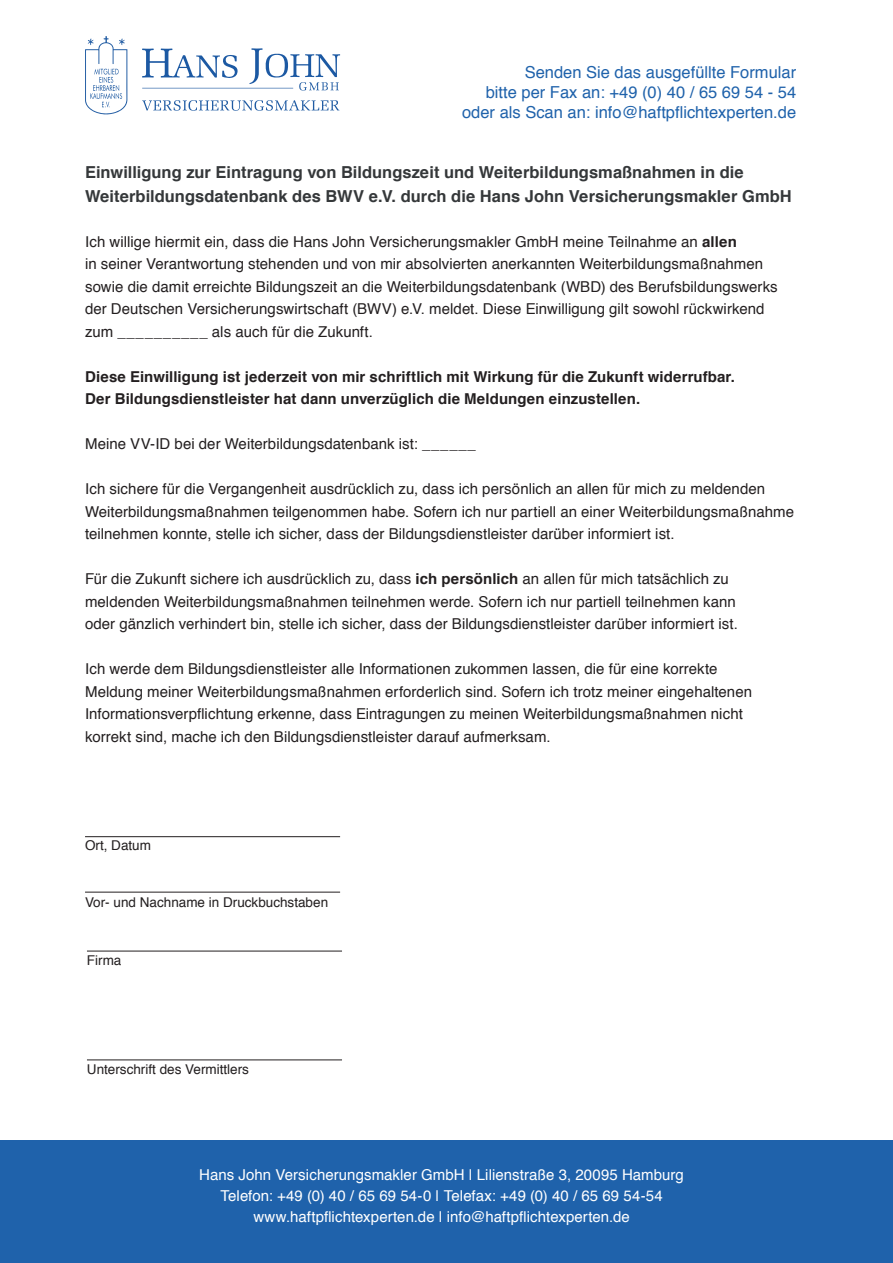
<style>
.page{position:relative;width:893px;height:1263px;background:#fff}
.page>*{position:absolute;margin:0;border:0;box-sizing:border-box;transform-origin:0 0}
.t1{font:700 16.5px "Helvetica";color:#35383a}
.t2{font:16.5px "Helvetica";color:#1f62ab}
.t3{font:15px/22.5px "Helvetica";letter-spacing:.005em;color:#231f20}
.t4{font:15px "Helvetica";letter-spacing:.005em;color:#fff}
.t5{font:700 15px "Helvetica";letter-spacing:.005em;color:#231f20}
.t6{font:13.5px "Helvetica";color:#231f20}
.s1{font-weight:700}
</style>
<div class="page">
<svg style="left:142px;top:48px;width:198px;height:63px"></svg>
<svg style="left:85px;top:36px;width:42px;height:78px"></svg>
<hr style="left:85px;top:836px;width:255px;height:1px;background:#231f20">
<hr style="left:85px;top:892px;width:255px;height:1px;background:#231f20">
<hr style="left:87px;top:951px;width:255px;height:1px;background:#231f20">
<div style="left:0;top:1141px;width:893px;height:122px;background:#1f62ab"></div>
<hr style="left:87px;top:1059px;width:255px;height:1px;background:#231f20">
<p class="t2" style="left:525px;top:60px;width:273px">Senden Sie das ausgefüllte Formular</p>
<p class="t2" style="left:486px;top:80px;width:312px">bitte per Fax an: +49 (0) 40 / 65 69 54 - 54</p>
<p class="t2" style="left:462px;top:99px;width:336px">oder als Scan an: info@haftpflichtexperten.de</p>
<p class="t1" style="left:85px;top:158px;width:660px">Einwilligung zur Eintragung von Bildungszeit und Weiterbildungsmaßnahmen in die</p>
<p class="t1" style="left:85px;top:182px;width:708px">Weiterbildungsdatenbank des BWV e.V. durch die Hans John Versicherungsmakler GmbH</p>
<p class="t3" style="left:85px;top:231px;width:653px">Ich willige hiermit ein, dass die Hans John Versicherungsmakler GmbH meine Teilnahme an <span class="s1">allen</span></p>
<p class="t3" style="left:85px;top:253px;width:680px">in seiner Verantwortung stehenden und von mir absolvierten anerkannten Weiterbildungsmaßnahmen</p>
<p class="t3" style="left:85px;top:276px;width:694px">sowie die damit erreichte Bildungszeit an die Weiterbildungsdatenbank (WBD) des Berufsbildungswerks</p>
<p class="t3" style="left:85px;top:298px;width:681px">der Deutschen Versicherungswirtschaft (BWV) e.V. meldet. Diese Einwilligung gilt sowohl rückwirkend</p>
<p class="t3" style="left:85px;top:321px;width:289px">zum __________ als auch für die Zukunft.</p>
<p class="t5" style="left:85px;top:364px;width:651px">Diese Einwilligung ist jederzeit von mir schriftlich mit Wirkung für die Zukunft widerrufbar.</p>
<p class="t5" style="left:85px;top:387px;width:557px">Der Bildungsdienstleister hat dann unverzüglich die Meldungen einzustellen.</p>
<p class="t3" style="left:85px;top:433px;width:392px">Meine VV-ID bei der Weiterbildungsdatenbank ist: ______</p>
<p class="t3" style="left:85px;top:478px;width:711px">Ich sichere für die Vergangenheit ausdrücklich zu, dass ich persönlich an allen für mich zu meldenden<br>Weiterbildungsmaßnahmen teilgenommen habe. Sofern ich nur partiell an einer Weiterbildungsmaßnahme teilnehmen konnte, stelle ich sicher, dass der Bildungsdienstleister darüber informiert ist.</p>
<p class="t3" style="left:85px;top:568px;width:645px">Für die Zukunft sichere ich ausdrücklich zu, dass <span class="s1">ich persönlich</span> an allen für mich tatsächlich zu</p>
<p class="t3" style="left:85px;top:591px;width:652px">meldenden Weiterbildungsmaßnahmen teilnehmen werde. Sofern ich nur partiell teilnehmen kann</p>
<p class="t3" style="left:85px;top:613px;width:654px">oder gänzlich verhindert bin, stelle ich sicher, dass der Bildungsdienstleister darüber informiert ist.</p>
<p class="t3" style="left:85px;top:658px;width:668px">Ich werde dem Bildungsdienstleister alle Informationen zukommen lassen, die für eine korrekte<br>Meldung meiner Weiterbildungsmaßnahmen erforderlich sind. Sofern ich trotz meiner eingehaltenen<br>Informationsverpflichtung erkenne, dass Eintragungen zu meinen Weiterbildungsmaßnahmen nicht</p>
<p class="t3" style="left:85px;top:726px;width:467px">korrekt sind, mache ich den Bildungsdienstleister darauf aufmerksam.</p>
<p class="t6" style="left:85px;top:835px;width:68px">Ort, Datum</p>
<p class="t6" style="left:85px;top:891px;width:245px">Vor- und Nachname in Druckbuchstaben</p>
<p class="t6" style="left:87px;top:950px;width:36px">Firma</p>
<p class="t6" style="left:87px;top:1059px;width:164px">Unterschrift des Vermittlers</p>
<p class="t4" style="left:199px;top:1163px;width:486px">Hans John Versicherungsmakler GmbH | Lilienstraße 3, 20095 Hamburg</p>
<p class="t4" style="left:220px;top:1184px;width:444px">Telefon: +49 (0) 40 / 65 69 54-0 | Telefax: +49 (0) 40 / 65 69 54-54</p>
<p class="t4" style="left:253px;top:1205px;width:378px">www.haftpflichtexperten.de | info@haftpflichtexperten.de</p>
</div>
